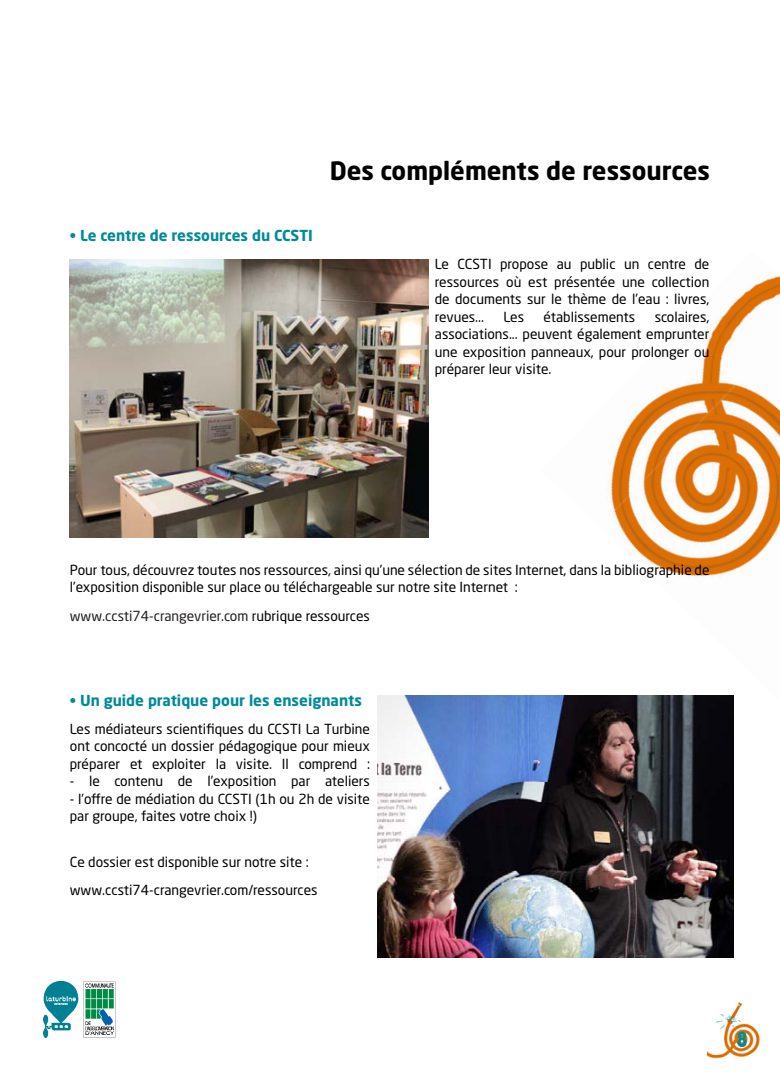
<style>
.page{position:relative;width:780px;height:1088px;background:#fff}
.page>*{position:absolute;margin:0;border:0;box-sizing:border-box;transform-origin:0 0}
.t1{font:700 25px "Neo Sans Std";color:#000}
.t2{font:900 condensed 20px "Swiss 721 BT";color:#008b98}
.t3{font:700 15px "Neo Sans Std";color:#008b98}
.t4{font:13.75px/17.5px "Neo Sans Std";color:#000;text-align:justify}
.t5{font:13.75px "Neo Sans Std";color:#231f20}
.s1{color:#000}
</style>
<div class="page">
<img style="left:540px;top:275px;width:240px;height:426px">
<img style="left:43px;top:981px;width:36px;height:56px">
<img style="left:84px;top:981px;width:32px;height:56px">
<img style="left:70px;top:259px;width:358px;height:278px">
<img style="left:707px;top:1003px;width:53px;height:56px">
<img style="left:377px;top:696px;width:356px;height:261px">
<p class="t3" style="left:70px;top:226px;width:244px">• Le centre de ressources du CCSTI</p>
<h1 class="t1" style="left:330px;top:155px;width:382px">Des compléments de ressources</h1>
<p class="t4" style="left:435px;top:255px;width:276px">Le CCSTI propose au public un centre de ressources où est présentée une collection de documents sur le thème de l’eau : livres, revues...</p>
<p class="t4" style="left:503px;top:308px;width:22px">Les</p>
<p class="t4" style="left:543px;top:308px;width:93px">établissements</p>
<p class="t4" style="left:435px;top:308px;width:276px;text-indent:220px">scolaires, associations... peuvent également emprunter une exposition panneaux, pour prolonger ou préparer leur visite.</p>
<p class="t4" style="left:70px;top:561px;width:641px">Pour tous, découvrez toutes nos ressources, ainsi qu’une sélection de sites Internet, dans la bibliographie de l’exposition disponible sur place ou téléchargeable sur notre site Internet :</p>
<p class="t5" style="left:70px;top:607px;width:301px">www.ccsti74-crangevrier.com <span class="s1">rubrique ressources</span></p>
<p class="t3" style="left:70px;top:690px;width:293px">• Un guide pratique pour les enseignants</p>
<p class="t4" style="left:70px;top:720px;width:302px">Les médiateurs scientifiques du CCSTI La Turbine ont concocté un dossier pédagogique pour mieux préparer et exploiter la visite. Il comprend :</p>
<p class="t4" style="left:70px;top:772px;width:302px">- le contenu de l’exposition par ateliers</p>
<p class="t4" style="left:70px;top:790px;width:301px">- l’offre de médiation du CCSTI (1h ou 2h de visite par groupe, faites votre choix !)</p>
<p class="t4" style="left:70px;top:847px;width:249px;line-height:28.1px">Ce dossier est disponible sur notre site : www.ccsti74-crangevrier.com/ressources</p>
<h2 class="t2" style="left:736px;top:1028px;width:12px">8</h2>
</div>
